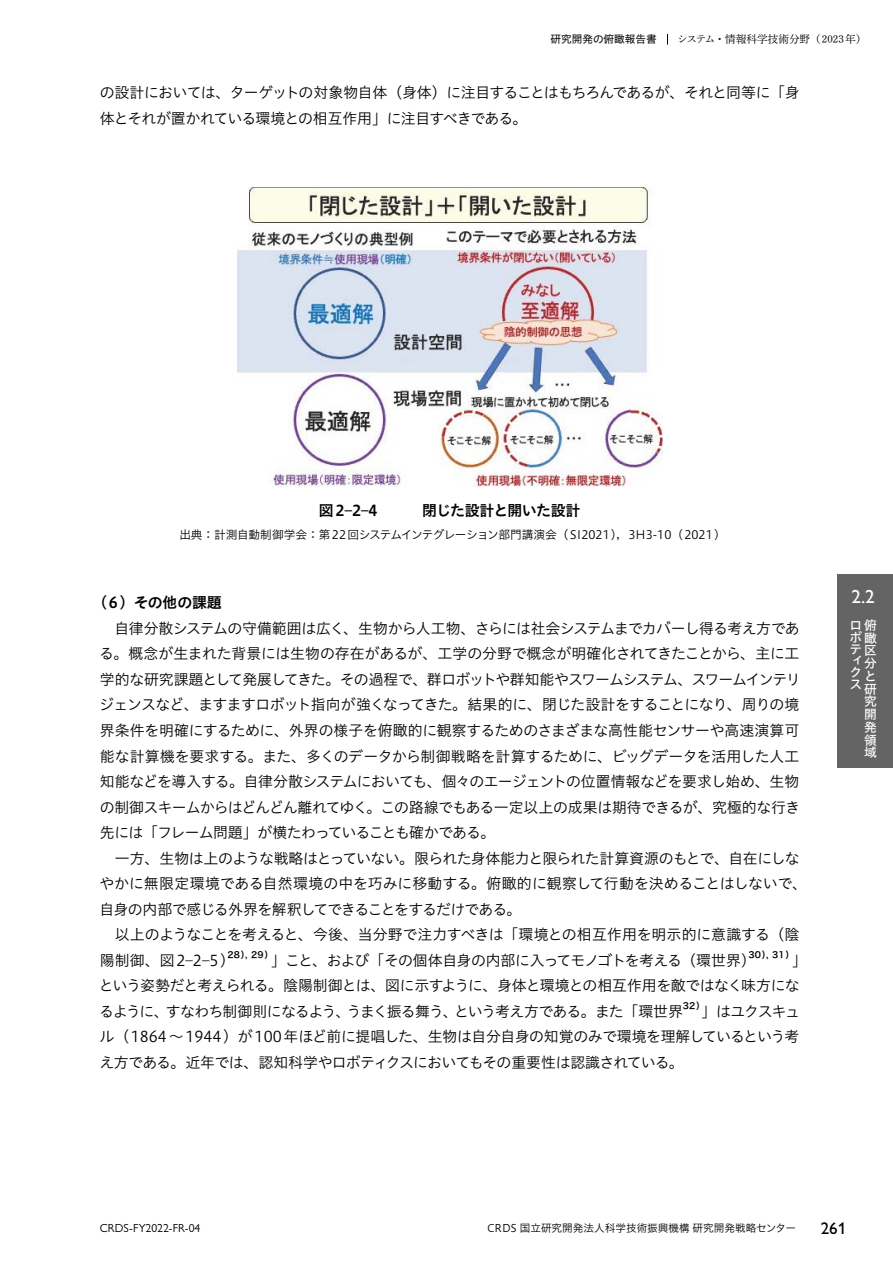
<style>
.page{position:relative;width:893px;height:1263px;background:#fff}
.page>*{position:absolute;margin:0;border:0;box-sizing:border-box;transform-origin:0 0}
.t1{font:500 19.2px "Gill Sans Nova";color:#fff}
.t2{font:500 16.95px "Gill Sans Nova";color:#000}
.t3{font:14.85px/25.5px "Hiragino UD Sans Std N W3";letter-spacing:-.04em;color:#000}
.t4{font:14.85px/25.5px "Hiragino UD Sans Std N W3";letter-spacing:-.01em;color:#000}
.t5{font:14.85px "Hiragino UD Sans Std N W6";letter-spacing:-.025em;color:#000}
.t6{font:12.75px/12.8px "Hiragino UD Sans Std N W5";color:#fff;text-align:justify}
.t7{font:11.7px "Hiragino UD Sans Std N W3";color:#000}
.t8{font:11.7px "Gill Sans Nova";color:#000}
.t9{font:10.65px "Shuei Min Pr 6 N L";color:#000}
.t10{font:10.65px "Hiragino UD Sans Std N W3";color:#000}
.t11{font:8.7px "Hira Kaku Pro W6";color:#000}
.s1{font-family:"Hiragino UD Sans Std N W4"}
</style>
<div class="page">
<img style="left:237px;top:187px;width:425px;height:299px">
<div style="left:838px;top:574px;width:55px;height:193px;background:#656464"></div>
<p class="t9" style="left:551px;top:30px;width:317px"><span class="s1">研究開発の俯瞰報告書</span> 　システム・情報科学技術分野（2023年）</p>
<p class="t3" style="left:100px;top:79px;width:701px">の設計においては、ターゲットの対象物自体（身体）に注目することはもちろんであるが、それと同等に「身体とそれが置かれている環境との相互作用」に注目すべきである。</p>
<p class="t5" style="left:319px;top:499px;width:263px">図2–2–4　　　閉じた設計と開いた設計</p>
<p class="t7" style="left:179px;top:526px;width:548px">出典：計測自動制御学会：第22回システムインテグレーション部門講演会（SI2021），3H3-10（2021）</p>
<p class="t5" style="left:92px;top:591px;width:131px">（6）その他の課題</p>
<p class="t3" style="left:99px;top:615px;width:703px;text-align:justify;text-indent:15px">自律分散システムの守備範囲は広く、生物から人工物、さらには社会システムまでカバーし得る考え方である。概念が生まれた背景には生物の存在があるが、工学の分野で概念が明確化されてきたことから、主に工学的な研究課題として発展してきた。その過程で、群ロボットや群知能やスワームシステム、スワームインテリジェンスなど、ますますロボット指向が強くなってきた。結果的に、閉じた設計をすることになり、周りの境界条件を明確にするために、外界の様子を俯瞰的に観察するためのさまざまな高性能センサーや高速演算可能な計算機を要求する。また、多くのデータから制御戦略を計算するために、ビッグデータを活用した人工知能などを導入する。自律分散システムにおいても、個々のエージェントの位置情報などを要求し始め、生物の制御スキームからはどんどん離れてゆく。この路線でもある一定以上の成果は期待できるが、究極的な行き先には「フレーム問題」が横たわっていることも確かである。</p>
<p class="t3" style="left:99px;top:844px;width:709px;text-indent:15px">一方、生物は上のような戦略はとっていない。限られた身体能力と限られた計算資源のもとで、自在にしなやかに無限定環境である自然環境の中を巧みに移動する。俯瞰的に観察して行動を決めることはしないで、自身の内部で感じる外界を解釈してできることをするだけである。</p>
<p class="t4" style="left:100px;top:921px;width:701px;text-indent:15px">以上のようなことを考えると、今後、当分野で注力すべきは「環境との相互作用を明示的に意識する（陰陽制御、図2–2–5）</p>
<p class="t11" style="left:228px;top:947px;width:47px">28）, 29）</p>
<p class="t3" style="left:271px;top:946px;width:486px">」こと、および「その個体自身の内部に入ってモノゴトを考える（環世界）</p>
<p class="t11" style="left:748px;top:947px;width:47px">30）, 31）</p>
<p class="t3" style="left:99px;top:946px;width:709px;text-indent:693px">」という姿勢だと考えられる。陰陽制御とは、図に示すように、身体と環境との相互作用を敵ではなく味方になるように、すなわち制御則になるよう、うまく振る舞う、という考え方である。また「環世界</p>
<p class="t11" style="left:683px;top:998px;width:23px">32）</p>
<p class="t3" style="left:99px;top:997px;width:702px;text-align:justify;text-indent:602px">」はユクスキュル（1864〜 1944）が100年ほど前に提唱した、生物は自分自身の知覚のみで環境を理解しているという考え方である。近年では、認知科学やロボティクスにおいてもその重要性は認識されている。</p>
<p class="t1" style="left:851px;top:585px;width:25px">2.2</p>
<p class="t6" style="left:849px;top:618px;width:29px">ロ俯ボ瞰テ区</p>
<p class="t6" style="left:849px;top:653px;width:13px;line-height:12px">ィクス</p>
<p class="t6" style="left:864px;top:656px;width:14px;text-align:left">分と研究開発領域</p>
<p class="t8" style="left:100px;top:1221px;width:102px">CRDS-FY2022-FR-04</p>
<p class="t10" style="left:487px;top:1220px;width:311px">CRDS 国立研究開発法人科学技術振興機構 研究開発戦略センター</p>
<p class="t2" style="left:821px;top:1217px;width:27px">261</p>
</div>
